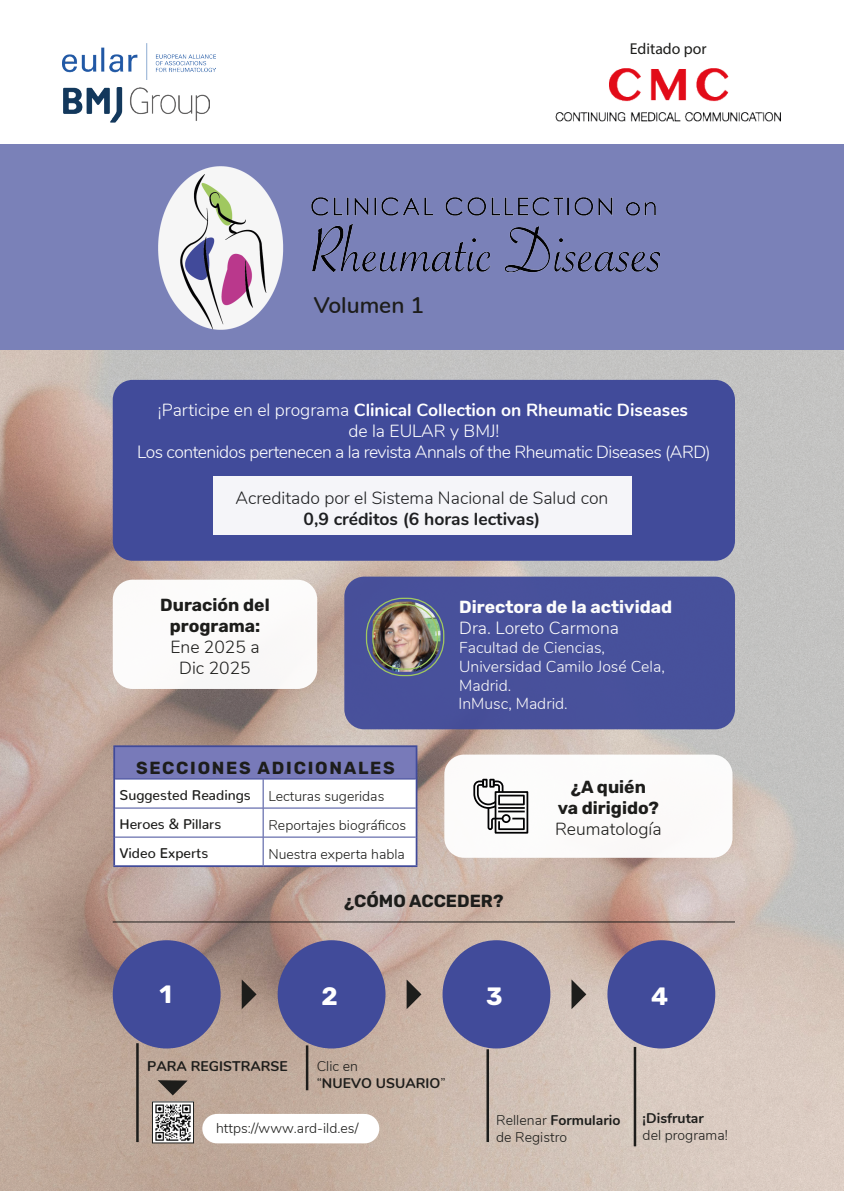
<style>
.page{position:relative;width:844px;height:1191px;background:#fff}
.page>*{position:absolute;margin:0;border:0;box-sizing:border-box;transform-origin:0 0}
.t1{font:700 25.03px "Rubik";color:#fff}
.t2{font:600 22.75px "Nunito";color:#1d1d1b}
.t3{font:300 17.5px/21px "Nunito";letter-spacing:-.03em;color:#fff;text-align:center}
.t4{font:700 17.5px/21px "Rubik";color:#1d1d1b;text-align:center}
.t5{font:300 17.5px "Nunito";color:#1d1d1b}
.t6{font:700 17.5px "Nunito";color:#1d1d1b}
.t7{font:700 17.5px "Rubik";color:#fff}
.t8{font:700 17.5px "Rubik";letter-spacing:.1em;color:#1d1d1b}
.t9{font:300 17.5px "Nunito";color:#fff}
.t10{font:300 15.75px/18.9px "Nunito";color:#fff}
.t11{font:15.75px "Myriad Pro";color:#1d1d1b}
.Estilo_de_párrafo_1{font:300 14px/16.8px "Nunito";color:#1d1d1b}
.Estilo_de_párrafo_1-2{font:500 14px "Nunito";color:#1d1d1b}
.t12{font:700 14px/16.8px "Nunito";color:#1d1d1b}
.s1{font-weight:700}
.s2{font-family:"Nunito";font-weight:300}
.s3{font-weight:300}
</style>
<div class="page">
<img style="left:0;top:350px;width:843px;height:841px">
<img style="left:555px;top:69px;width:225px;height:52px">
<div style="left:0;top:145px;width:843px;height:205px;background:#7a81b8"></div>
<div style="left:113px;top:380px;width:621px;height:181px;background:#414b9a;border-radius:20px"></div>
<div style="left:444px;top:754px;width:288px;height:103px;background:#fff;border-radius:20px"></div>
<div style="left:494px;top:791px;width:34px;height:42px;border:2px solid #020203"></div>
<svg style="left:473px;top:779px;width:52px;height:52px"></svg>
<div style="left:501px;top:814px;width:9px;height:9px;border:2px solid #020203;border-radius:50%"></div>
<div style="left:113px;top:579px;width:204px;height:110px;background:#fff;border-radius:20px"></div>
<div style="left:344px;top:576px;width:390px;height:153px;background:#414b9a;border-radius:20px"></div>
<img style="left:372px;top:601px;width:68px;height:71px">
<div style="left:366px;top:597px;width:78px;height:79px;border:1px solid #a0c860;border-radius:36px"></div>
<div style="left:372px;top:604px;width:66px;height:66px;border:1px solid #a0c860;border-radius:30px"></div>
<div style="left:212px;top:476px;width:419px;height:59px;background:#f5f5f9"></div>
<div style="left:113px;top:940px;width:107px;height:108px;background:#414b9a;border-radius:50%"></div>
<div style="left:442px;top:940px;width:108px;height:108px;background:#414b9a;border-radius:50%"></div>
<div style="left:277px;top:940px;width:108px;height:108px;background:#414b9a;border-radius:50%"></div>
<div style="left:607px;top:940px;width:108px;height:108px;background:#414b9a;border-radius:50%"></div>
<svg style="left:242px;top:979px;width:14px;height:30px"></svg>
<svg style="left:406px;top:979px;width:15px;height:30px"></svg>
<svg style="left:571px;top:979px;width:15px;height:30px"></svg>
<div style="left:202px;top:1113px;width:177px;height:30px;background:#fff;border-radius:15px"></div>
<hr style="left:136px;top:1043px;width:3px;height:99px;background:#1d1d1b">
<hr style="left:306px;top:1045px;width:2px;height:45px;background:#1d1d1b">
<hr style="left:486px;top:1049px;width:3px;height:93px;background:#1d1d1b">
<hr style="left:633px;top:1047px;width:3px;height:99px;background:#1d1d1b">
<hr style="left:113px;top:921px;width:621px;height:1px;background:#1d1d1b">
<div style="left:114px;top:746px;width:302px;height:33px;background:#787ab9"></div>
<hr style="left:115px;top:778px;width:148px;height:1px;background:#414b9a">
<hr style="left:263px;top:778px;width:152px;height:1px;background:#414b9a">
<svg style="left:115px;top:779px;width:300px;height:86px"></svg>
<hr style="left:113px;top:745px;width:150px;height:2px;background:#414b9a">
<hr style="left:113px;top:747px;width:2px;height:32px;background:#414b9a">
<hr style="left:263px;top:745px;width:154px;height:2px;background:#414b9a">
<hr style="left:415px;top:747px;width:2px;height:32px;background:#414b9a">
<hr style="left:113px;top:779px;width:2px;height:29px;background:#414b9a">
<hr style="left:415px;top:779px;width:2px;height:29px;background:#414b9a">
<hr style="left:113px;top:808px;width:2px;height:29px;background:#414b9a">
<hr style="left:415px;top:808px;width:2px;height:29px;background:#414b9a">
<hr style="left:113px;top:837px;width:2px;height:28px;background:#414b9a">
<hr style="left:415px;top:837px;width:2px;height:28px;background:#414b9a">
<hr style="left:113px;top:865px;width:150px;height:2px;background:#414b9a">
<hr style="left:263px;top:865px;width:154px;height:2px;background:#414b9a">
<svg style="left:158px;top:1080px;width:30px;height:15px"></svg>
<img style="left:63px;top:43px;width:152px;height:36px">
<img style="left:311px;top:197px;width:349px;height:76px">
<img style="left:159px;top:167px;width:125px;height:162px">
<img style="left:63px;top:88px;width:146px;height:35px">
<img style="left:154px;top:1103px;width:38px;height:38px">
<div style="left:152px;top:1101px;width:42px;height:42px;border:1px solid #1d1d1b"></div>
<p class="t2" style="left:313px;top:288px;width:112px">Volumen 1</p>
<p class="t11" style="left:629px;top:39px;width:78px">Editado por</p>
<p class="t3" style="left:137px;top:399px;width:575px">¡Participe en el programa <span class="s1">Clinical Collection on Rheumatic Diseases<br></span>de la EULAR y BMJ!<br>Los contenidos pertenecen a la revista Annals of the Rheumatic Diseases (ARD)</p>
<p class="t5" style="left:235px;top:485px;width:374px">Acreditado por el Sistema Nacional de Salud con</p>
<p class="t6" style="left:303px;top:506px;width:238px">0,9 créditos (6 horas lectivas)</p>
<p class="t4" style="left:160px;top:595px;width:111px">Duración del programa:<br><span class="s2">Ene 2025 a<br>Dic 2025</span></p>
<p class="t7" style="left:459px;top:596px;width:214px">Directora de la actividad</p>
<p class="t9" style="left:459px;top:615px;width:161px">Dra. Loreto Carmona</p>
<p class="t10" style="left:458px;top:637px;width:208px">Facultad de Ciencias,<br>Universidad Camilo José Cela,<br>Madrid.<br>InMusc, Madrid.</p>
<p class="t8" style="left:136px;top:757px;width:260px">SECCIONES ADICIONALES</p>
<p class="Estilo_de_párrafo_1-2" style="left:119px;top:783px;width:133px">Suggested Readings</p>
<p class="Estilo_de_párrafo_1" style="left:268px;top:786px;width:117px">Lecturas sugeridas</p>
<p class="Estilo_de_párrafo_1-2" style="left:119px;top:812px;width:103px">Heroes &amp; Pillars</p>
<p class="Estilo_de_párrafo_1" style="left:268px;top:815px;width:139px">Reportajes biográficos</p>
<p class="Estilo_de_párrafo_1-2" style="left:119px;top:841px;width:90px">Video Experts</p>
<p class="Estilo_de_párrafo_1" style="left:268px;top:844px;width:138px">Nuestra experta habla</p>
<p class="t4" style="left:344px;top:890px;width:161px">¿CÓMO ACCEDER?</p>
<p class="t4" style="left:555px;top:777px;width:108px">¿A quién<br>va dirigido?<br><span class="s2">Reumatología</span></p>
<p class="t1" style="left:159px;top:979px;width:14px">1</p>
<p class="t1" style="left:321px;top:982px;width:18px">2</p>
<p class="t1" style="left:486px;top:982px;width:18px">3</p>
<p class="t1" style="left:651px;top:982px;width:19px">4</p>
<p class="t12" style="left:147px;top:1056px;width:142px">PARA REGISTRARSE</p>
<p class="t12" style="left:316px;top:1057px;width:130px"><span class="s3">Clic en<br>“</span>NUEVO USUARIO<span class="s3">”</span></p>
<p class="Estilo_de_párrafo_1" style="left:216px;top:1119px;width:144px">https://www.ard-ild.es/</p>
<p class="Estilo_de_párrafo_1" style="left:496px;top:1110px;width:126px">Rellenar <span class="s1">Formulario </span>de Registro</p>
<p class="Estilo_de_párrafo_1" style="left:642px;top:1109px;width:87px"><span class="s1">¡Disfrutar<br></span>del programa!</p>
</div>
